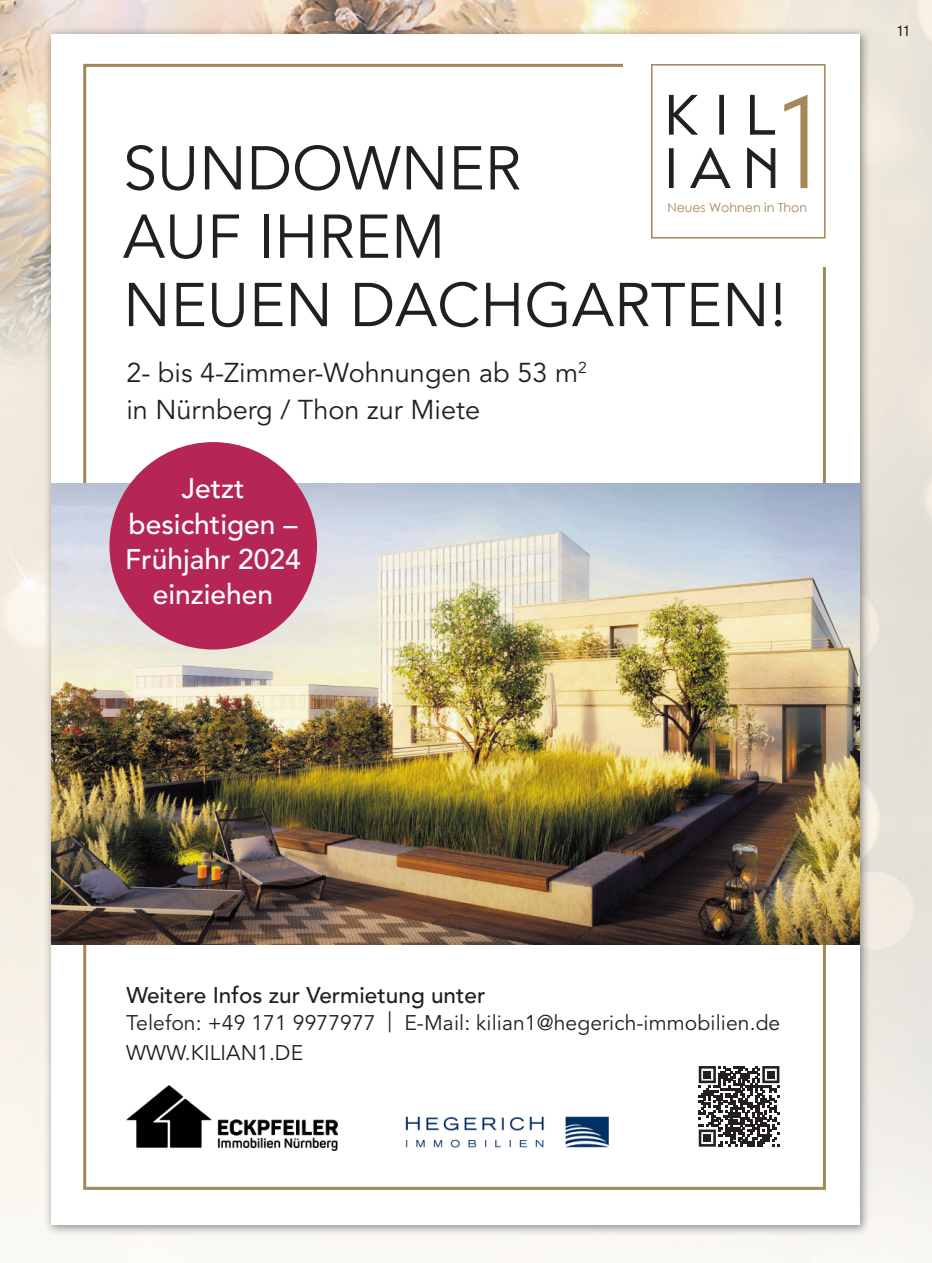
<style>
.page{position:relative;width:932px;height:1263px;background:#fff}
.page>*{position:absolute;margin:0;border:0;box-sizing:border-box;transform-origin:0 0}
.t1{font:61.2px/68.4px "Avenir LT Std";color:#231f20}
.t2{font:300 56.1px "Mendl Sans Dawn";letter-spacing:.255em;color:#231f20}
.t3{font:500 28.05px/35.1px "Avenir LT Std";color:#fff;text-align:center}
.t4{font:27.15px/36.2px "Avenir LT Std";color:#231f20}
.t5{font:500 22.5px "Avenir LT Std";color:#231f20}
.t6{font:21px/30.2px "Avenir LT Std";letter-spacing:.005em;color:#231f20}
.t7{font:condensed 15px "Helvetica Neue LT Std";color:#231f20}
.t8{font:12.45px "Century Gothic";color:#a48657}
</style>
<div class="page">
<img style="left:0;top:0;width:789px;height:387px">
<div style="left:44px;top:27px;width:826px;height:1209px;background:#231f20;opacity:.5"></div>
<div style="left:51px;top:34px;width:808px;height:1191px;background:#fff"></div>
<img style="left:51px;top:483px;width:808px;height:462px">
<div style="left:650px;top:64px;width:175px;height:174px;border:1px solid #a48657"></div>
<svg style="left:669px;top:95px;width:28px;height:39px"></svg>
<svg style="left:750px;top:95px;width:24px;height:39px"></svg>
<div style="left:669px;top:149px;width:4px;height:39px;border:1px solid #231f20"></div>
<svg style="left:690px;top:148px;width:40px;height:40px"></svg>
<svg style="left:747px;top:148px;width:27px;height:40px"></svg>
<svg style="left:784px;top:95px;width:23px;height:93px"></svg>
<img style="left:126px;top:1085px;width:211px;height:65px">
<img style="left:405px;top:1116px;width:204px;height:32px">
<div style="left:109px;top:442px;width:208px;height:207px;background:#b62654;border-radius:50%"></div>
<svg style="left:698px;top:1066px;width:81px;height:80px"></svg>
<div style="left:703px;top:1071px;width:7px;height:7px;background:#231f20"></div>
<div style="left:767px;top:1071px;width:7px;height:7px;background:#231f20"></div>
<div style="left:703px;top:1134px;width:7px;height:8px;background:#231f20"></div>
<svg style="left:871px;top:1236px;width:7px;height:6px"></svg>
<p class="t2" style="left:664px;top:81px;width:113px">KIL</p>
<p class="t1" style="left:123px;top:136px;width:399px">SUNDOWNER</p>
<p class="t2" style="left:664px;top:135px;width:117px">IAN</p>
<p class="t1" style="left:123px;top:204px;width:664px">AUF IHREM<br>NEUEN DACHGARTEN!</p>
<p class="t4" style="left:126px;top:356px;width:462px">2- bis 4-Zimmer-Wohnungen ab 53 m<sup>2 </sup>in Nürnberg / Thon zur Miete</p>
<p class="t8" style="left:667px;top:199px;width:141px">Neues Wohnen in Thon</p>
<p class="t3" style="left:125px;top:472px;width:177px">Jetzt besichtigen –<br>Frühjahr 2024 einziehen</p>
<p class="t7" style="left:896px;top:22px;width:15px">11</p>
<p class="t5" style="left:126px;top:982px;width:360px">Weitere Infos zur Vermietung unter</p>
<p class="t6" style="left:126px;top:1008px;width:655px">Telefon: +49 171 9977977 | E-Mail: kilian1@hegerich-immobilien.de<br>WWW.KILIAN1.DE</p>
</div>
